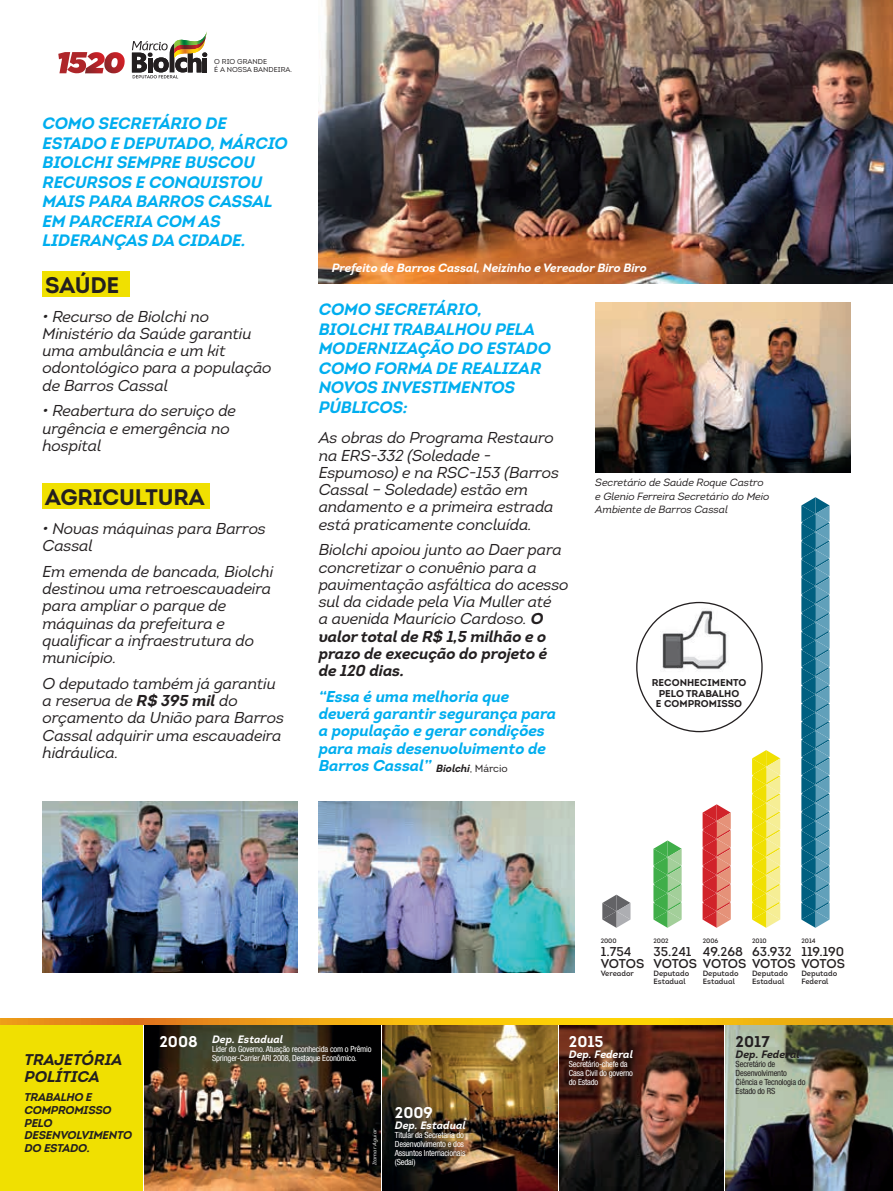
<style>
.page{position:relative;width:893px;height:1191px;background:#fff}
.page>*{position:absolute;margin:0;border:0;box-sizing:border-box;transform-origin:0 0}
.t1{font:700 22.5px "Intro";letter-spacing:-.01em;color:#231f20}
.t2{font:italic 700 16.5px/19.5px "Intro";letter-spacing:-.01em;color:#00aeef}
.t3{font:italic 15.75px/17.2px "Intro";letter-spacing:-.01em;color:#231f20}
.t4{font:italic 700 15.75px/17.2px "Intro";letter-spacing:-.01em;color:#00aeef}
.t5{font:italic 700 15.6px/17.9px "Intro";color:#231f20}
.t6{font:700 15.6px "Intro";color:#fff}
.t7{font:700 15.6px "Intro";color:#231f20}
.t8{font:12.75px/12.8px "Intro Regular Alt";color:#231f20}
.t9{font:12.75px/12.8px "Intro Regular Alt";letter-spacing:-.02em;color:#231f20}
.t10{font:italic 700 12px "Intro";letter-spacing:-.01em;color:#fff}
.t11{font:italic 700 11.25px/12.8px "Intro";letter-spacing:-.02em;color:#231f20}
.t12{font:italic 700 10.65px "Intro";color:#fff}
.t13{font:italic 700 10.65px "Intro";color:#231f20}
.t14{font:italic 10.5px/13.5px "Intro";letter-spacing:-.01em;color:#231f20}
.t15{font:italic 700 10.5px "Intro";letter-spacing:-.01em;color:#231f20}
.t16{font:9.9px/10.5px "Intro Bold Alt";color:#231f20;text-align:center}
.t17{font:condensed 8.55px/9px "Helvetica Neue LT Std";letter-spacing:-.02em;color:#fff}
.t18{font:condensed 8.55px/9px "Helvetica Neue LT Std";letter-spacing:-.02em;color:#231f20}
.t19{font:7.65px/7.6px "Intro Regular Alt";color:#231f20}
.t20{font:7.2px/8.6px "Intro";color:#231f20}
.t21{font:6.3px "Intro Regular Alt";color:#231f20}
.t22{font:italic 5.4px "Intro";letter-spacing:.02em;color:#fff}
.s1{font-weight:700}
.s2{font-weight:400;font-style:normal}
</style>
<div class="page">
<img style="left:319px;top:0;width:574px;height:284px">
<svg style="left:58px;top:52px;width:27px;height:21px"></svg>
<img style="left:85px;top:52px;width:40px;height:21px">
<svg style="left:132px;top:31px;width:75px;height:47px"></svg>
<div style="left:43px;top:272px;width:87px;height:25px;background:#f0e001"></div>
<div style="left:43px;top:484px;width:167px;height:25px;background:#f0e001"></div>
<div style="left:0;top:1021px;width:142px;height:170px;background:#f0e001"></div>
<img style="left:144px;top:1024px;width:236px;height:166px">
<img style="left:559px;top:1024px;width:164px;height:167px">
<img style="left:725px;top:1024px;width:168px;height:167px">
<img style="left:382px;top:1024px;width:175px;height:166px">
<svg style="left:0;top:1018px;width:893px;height:6px;background:#f0ac10"></svg>
<svg style="left:602px;top:894px;width:28px;height:33px"></svg>
<svg style="left:653px;top:840px;width:29px;height:87px;background:#7ec57f"></svg>
<svg style="left:703px;top:804px;width:28px;height:123px;background:#dd635d"></svg>
<svg style="left:752px;top:750px;width:28px;height:177px;background:#f3e74e"></svg>
<svg style="left:801px;top:497px;width:29px;height:430px;background:#3a85a0"></svg>
<img style="left:660px;top:603px;width:78px;height:67px">
<img style="left:595px;top:303px;width:255px;height:170px">
<img style="left:42px;top:801px;width:256px;height:171px">
<img style="left:319px;top:801px;width:255px;height:171px">
<p class="t20" style="left:214px;top:57px;width:80px">O RIO GRANDE<br>É A NOSSA BANDEIRA.</p>
<p class="t2" style="left:43px;top:114px;width:247px">COMO SECRETÁRIO DE<br>ESTADO E DEPUTADO, MÁRCIO<br>BIOLCHI SEMPRE BUSCOU<br>RECURSOS E CONQUISTOU<br>MAIS PARA BARROS CASSAL<br>EM PARCERIA COM AS<br>LIDERANÇAS DA CIDADE.</p>
<h1 class="t1" style="left:45px;top:270px;width:76px">SAÚDE</h1>
<p class="t3" style="left:43px;top:307px;width:231px">• Recurso de Biolchi no<br>Ministério da Saúde garantiu uma ambulância e um kit odontológico para a população de Barros Cassal</p>
<p class="t3" style="left:43px;top:402px;width:195px">• Reabertura do serviço de urgência e emergência no hospital</p>
<h1 class="t1" style="left:45px;top:482px;width:161px">AGRICULTURA</h1>
<p class="t3" style="left:43px;top:520px;width:225px">• Novas máquinas para Barros<br>Cassal</p>
<p class="t3" style="left:43px;top:563px;width:232px">Em emenda de bancada, Biolchi destinou uma retroescavadeira para ampliar o parque de máquinas da prefeitura e qualificar a infraestrutura do município.</p>
<p class="t3" style="left:43px;top:675px;width:243px">O deputado também já garantiu a reserva de <span class="s1">R$ 395 mil</span> do orçamento da União para Barros<br>Cassal adquirir uma escavadeira hidráulica.</p>
<p class="t10" style="left:332px;top:260px;width:317px">Prefeito de Barros Cassal, Neizinho e Vereador Biro Biro</p>
<p class="t2" style="left:319px;top:299px;width:234px">COMO SECRETÁRIO,<br>BIOLCHI TRABALHOU PELA<br>MODERNIZAÇÃO DO ESTADO<br>COMO FORMA DE REALIZAR<br>NOVOS INVESTIMENTOS<br>PÚBLICOS:</p>
<p class="t3" style="left:319px;top:429px;width:242px">As obras do Programa Restauro na ERS-332 (Soledade -<br>Espumoso) e na RSC-153 (Barros<br>Cassal – Soledade) estão em andamento e a primeira estrada está praticamente concluída.</p>
<p class="t3" style="left:319px;top:541px;width:251px">Biolchi apoiou junto ao Daer para concretizar o convênio para a pavimentação asfáltica do acesso sul da cidade pela Via Muller até<br>a avenida Maurício Cardoso. <span class="s1">O valor total de R$ 1,5 milhão e o prazo de execução do projeto é de 120 dias.</span></p>
<p class="t4" style="left:319px;top:687px;width:239px">“Essa é uma melhoria que deverá garantir segurança para a população e gerar condições para mais desenvolvimento de<br>Barros Cassal”</p>
<p class="t15" style="left:436px;top:762px;width:73px">Biolchi<span class="s2">, Márcio</span></p>
<p class="t14" style="left:595px;top:476px;width:175px">Secretário de Saúde Roque Castro e Glenio Ferreira Secretário do Meio<br>Ambiente de Barros Cassal</p>
<p class="t16" style="left:652px;top:677px;width:96px">RECONHECIMENTO<br>PELO TRABALHO<br>E COMPROMISSO</p>
<p class="t21" style="left:601px;top:936px;width:17px">2000</p>
<p class="t8" style="left:601px;top:945px;width:45px">1.754<br>VOTOS</p>
<p class="t19" style="left:601px;top:969px;width:35px">Vereador</p>
<p class="t21" style="left:703px;top:936px;width:17px">2006</p>
<p class="t9" style="left:653px;top:945px;width:193px;text-indent:49px">49.268<br>VOTOS VOTOS VOTOS VOTOS</p>
<p class="t19" style="left:703px;top:969px;width:37px">Deputado<br>Estadual</p>
<p class="t21" style="left:653px;top:936px;width:17px">2002</p>
<p class="t8" style="left:653px;top:945px;width:40px">35.241</p>
<p class="t19" style="left:653px;top:969px;width:37px">Deputado<br>Estadual</p>
<p class="t21" style="left:752px;top:936px;width:16px">2010</p>
<p class="t8" style="left:752px;top:945px;width:41px">63.932</p>
<p class="t19" style="left:752px;top:969px;width:37px">Deputado<br>Estadual</p>
<p class="t21" style="left:801px;top:936px;width:16px">2014</p>
<p class="t8" style="left:801px;top:945px;width:44px">119.190</p>
<p class="t19" style="left:801px;top:969px;width:37px">Deputado<br>Federal</p>
<p class="t5" style="left:25px;top:1050px;width:99px">TRAJETÓRIA<br>POLÍTICA</p>
<p class="t11" style="left:25px;top:1090px;width:109px">TRABALHO E<br>COMPROMISSO<br>PELO<br>DESENVOLVIMENTO<br>DO ESTADO.</p>
<p class="t6" style="left:159px;top:1031px;width:40px">2008</p>
<p class="t12" style="left:212px;top:1032px;width:73px">Dep. Estadual</p>
<p class="t17" style="left:212px;top:1044px;width:161px">Líder do Governo. Atuação reconhecida com o Prêmio<br>Springer-Carrier ARI 2008, Destaque Econômico.</p>
<p class="t22" style="left:371px;top:1165px;width:39px;rotate:-90deg">Itamar Aguiar</p>
<p class="t6" style="left:395px;top:1102px;width:40px">2009</p>
<p class="t12" style="left:395px;top:1118px;width:73px">Dep. Estadual</p>
<p class="t17" style="left:395px;top:1130px;width:72px">Titular da Secretaria do<br>Desenvolvimento e dos<br>Assuntos Internacionais (Sedai)</p>
<p class="t6" style="left:569px;top:1031px;width:36px">2015</p>
<p class="t12" style="left:569px;top:1047px;width:66px">Dep. Federal</p>
<p class="t17" style="left:569px;top:1059px;width:65px">Secretário-chefe da<br>Casa Civil do governo do Estado</p>
<p class="t7" style="left:736px;top:1031px;width:36px">2017</p>
<p class="t13" style="left:736px;top:1047px;width:66px">Dep. Federal</p>
<p class="t18" style="left:736px;top:1059px;width:71px">Secretário de<br>Desenvolvimento<br>Ciência e Tecnologia do<br>Estado do RS</p>
</div>
